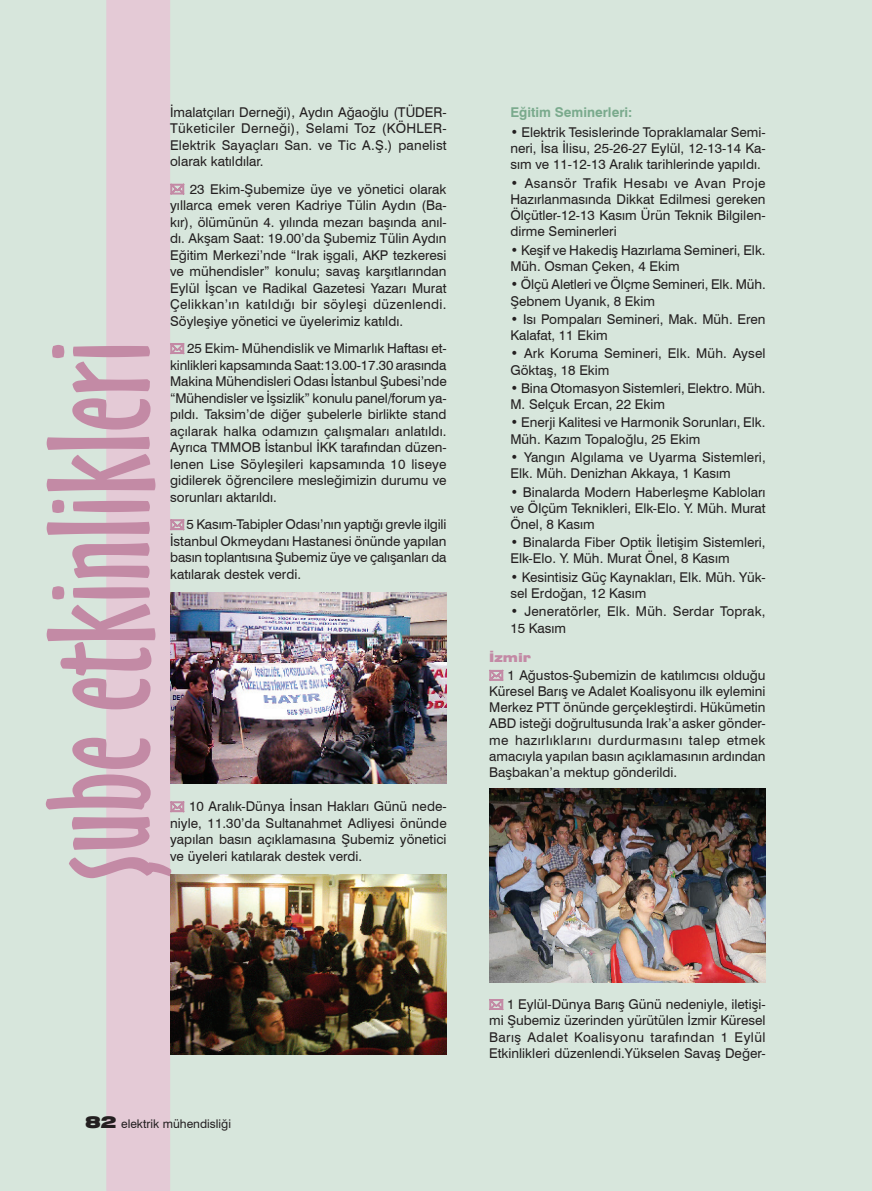
<style>
.page{position:relative;width:872px;height:1191px;background:#d7e6dc}
.page>*{position:absolute;margin:0;border:0;box-sizing:border-box;transform-origin:0 0}
.t1{font:135px "Oz Handicraft BT";color:#c38aa5}
.Paragraph_Style_Body{font:13.5px/16.5px "Swiss 721 BT";color:#231f20;text-align:justify}
.Paragraph_Style_Caption{font:13.5px/16.2px "Swiss 721 BT";color:#231f20}
.Paragraph_Style_Body-2{font:700 13.5px "Swiss 721 BT";color:#7aaa8d}
.t2{font:12px "Swiss 721 BT";color:#231f20}
.Paragraph_Style_Subhead1{font:900 expanded 12px "Swiss 721 BT";color:#c38aa5}
.s1{font-weight:900;font-stretch:expanded;font-size:16.5px}
</style>
<div class="page">
<div style="left:107px;top:1px;width:62px;height:1189px;background:#e4cad6"></div>
<div style="left:106px;top:0;width:64px;height:1191px;border:2px solid #e4cad6"></div>
<svg style="left:168px;top:181px;width:17px;height:16px"></svg>
<svg style="left:168px;top:341px;width:17px;height:15px"></svg>
<svg style="left:168px;top:517px;width:17px;height:15px"></svg>
<img style="left:170px;top:592px;width:276px;height:192px">
<svg style="left:168px;top:799px;width:17px;height:15px"></svg>
<img style="left:170px;top:874px;width:276px;height:180px">
<svg style="left:489px;top:669px;width:15px;height:12px"></svg>
<img style="left:489px;top:788px;width:276px;height:194px">
<svg style="left:489px;top:999px;width:15px;height:12px"></svg>
<p class="Paragraph_Style_Body" style="left:170px;top:103px;width:278px">İmalatçıları Derneği), Aydın Ağaoğlu (TÜDER-Tüketiciler Derneği), Selami Toz (KÖHLER-Elektrik Sayaçları San. ve Tic A.Ş.) panelist olarak katıldılar.</p>
<p class="Paragraph_Style_Body" style="left:170px;top:180px;width:278px;text-indent:20px">23 Ekim-Şubemize üye ve yönetici olarak yıllarca emek veren Kadriye Tülin Aydın (Ba&shy;kır), ölümünün 4. yılında mezarı başında anıl&shy;dı. Akşam Saat: 19.00’da Şubemiz Tülin Aydın Eğitim Merkezi’nde “Irak işgali, AKP tezkeresi ve mühendisler” konulu; savaş karşıtlarından Eylül İşcan ve Radikal Gazetesi Yazarı Murat Çelikkan’ın katıldığı bir söyleşi düzenlendi.<br>Söyleşiye yönetici ve üyelerimiz katıldı.</p>
<p class="Paragraph_Style_Body" style="left:170px;top:340px;width:278px;text-indent:17px">25 Ekim- Mühendislik ve Mimarlık Haftası et&shy;kinlikleri kapsamında Saat:13.00-17.30 arasında Makina Mühendisleri Odası İstanbul Şubesi’nde “Mühendisler ve İşsizlik” konulu panel/forum ya&shy;pıldı. Taksim’de diğer şubelerle birlikte stand açılarak halka odamızın çalışmaları anlatıldı.<br>Ayrıca TMMOB İstanbul İKK tarafından düzen&shy;lenen Lise Söyleşileri kapsamında 10 liseye gidilerek öğrencilere mesleğimizin durumu ve sorunları aktarıldı.</p>
<p class="Paragraph_Style_Body" style="left:170px;top:516px;width:278px;text-indent:16px">5 Kasım-Tabipler Odası’nın yaptığı grevle ilgili İstanbul Okmeydanı Hastanesi önünde yapılan basın toplantısına Şubemiz üye ve çalışanları da katılarak destek verdi.</p>
<h1 class="t1" style="left:22px;top:880px;width:541px;rotate:-90deg">şube etkinlikleri</h1>
<p class="Paragraph_Style_Body" style="left:170px;top:798px;width:278px;text-indent:19px">10 Aralık-Dünya İnsan Hakları Günü nede&shy;niyle, 11.30’da Sultanahmet Adliyesi önünde yapılan basın açıklamasına Şubemiz yönetici ve üyeleri katılarak destek verdi.</p>
<p class="Paragraph_Style_Body-2" style="left:510px;top:104px;width:123px">Eğitim Seminerleri:</p>
<p class="Paragraph_Style_Caption" style="left:510px;top:124px;width:257px;text-align:justify">• Elektrik Tesislerinde Topraklamalar Semi&shy;neri, İsa İlisu, 25-26-27 Eylül, 12-13-14 Ka&shy;sım ve 11-12-13 Aralık tarihlerinde yapıldı.</p>
<p class="Paragraph_Style_Caption" style="left:510px;top:175px;width:257px;text-align:justify">• Asansör Trafik Hesabı ve Avan Proje Hazırlanmasında Dikkat Edilmesi gereken Ölçütler-12-13 Kasım Ürün Teknik Bilgilen&shy;dirme Seminerleri</p>
<p class="Paragraph_Style_Caption" style="left:510px;top:242px;width:257px">• Keşif ve Hakediş Hazırlama Semineri, Elk.<br>Müh. Osman Çeken, 4 Ekim</p>
<p class="Paragraph_Style_Caption" style="left:510px;top:276px;width:257px">• Ölçü Aletleri ve Ölçme Semineri, Elk. Müh.<br>Şebnem Uyanık, 8 Ekim</p>
<p class="Paragraph_Style_Caption" style="left:510px;top:311px;width:257px">• Isı Pompaları Semineri, Mak. Müh. Eren<br>Kalafat, 11 Ekim</p>
<p class="Paragraph_Style_Caption" style="left:510px;top:345px;width:257px">• Ark Koruma Semineri, Elk. Müh. Aysel<br>Göktaş, 18 Ekim</p>
<p class="Paragraph_Style_Caption" style="left:510px;top:380px;width:257px">• Bina Otomasyon Sistemleri, Elektro. Müh.<br>M. Selçuk Ercan, 22 Ekim</p>
<p class="Paragraph_Style_Caption" style="left:510px;top:414px;width:257px">• Enerji Kalitesi ve Harmonik Sorunları, Elk.<br>Müh. Kazım Topaloğlu, 25 Ekim</p>
<p class="Paragraph_Style_Caption" style="left:510px;top:449px;width:257px">• Yangın Algılama ve Uyarma Sistemleri,<br>Elk. Müh. Denizhan Akkaya, 1 Kasım</p>
<p class="Paragraph_Style_Caption" style="left:510px;top:483px;width:257px;text-align:justify">• Binalarda Modern Haberleşme Kabloları ve Ölçüm Teknikleri, Elk-Elo. Y. Müh. Murat Önel, 8 Kasım</p>
<p class="Paragraph_Style_Caption" style="left:510px;top:534px;width:257px">• Binalarda Fiber Optik İletişim Sistemleri,<br>Elk-Elo. Y. Müh. Murat Önel, 8 Kasım</p>
<p class="Paragraph_Style_Caption" style="left:510px;top:569px;width:257px">• Kesintisiz Güç Kaynakları, Elk. Müh. Yük&shy;sel Erdoğan, 12 Kasım</p>
<p class="Paragraph_Style_Caption" style="left:510px;top:603px;width:257px">• Jeneratörler, Elk. Müh. Serdar Toprak,<br>15 Kasım</p>
<p class="Paragraph_Style_Subhead1" style="left:489px;top:650px;width:43px">İzmir</p>
<p class="Paragraph_Style_Body" style="left:489px;top:667px;width:278px;text-indent:18px">1 Ağustos-Şubemizin de katılımcısı olduğu Küresel Barış ve Adalet Koalisyonu ilk eylemini Merkez PTT önünde gerçekleştirdi. Hükümetin ABD isteği doğrultusunda Irak’a asker gönder&shy;me hazırlıklarını durdurmasını talep etmek amacıyla yapılan basın açıklamasının ardından Başbakan’a mektup gönderildi.</p>
<p class="t2" style="left:85px;top:1116px;width:147px"><span class="s1">82</span> elektrik mühendisliği</p>
<p class="Paragraph_Style_Body" style="left:489px;top:996px;width:278px;text-indent:18px">1 Eylül-Dünya Barış Günü nedeniyle, iletişi&shy;mi Şubemiz üzerinden yürütülen İzmir Küresel Barış Adalet Koalisyonu tarafından 1 Eylül Etkinlikleri düzenlendi.Yükselen Savaş Değer-</p>
</div>
